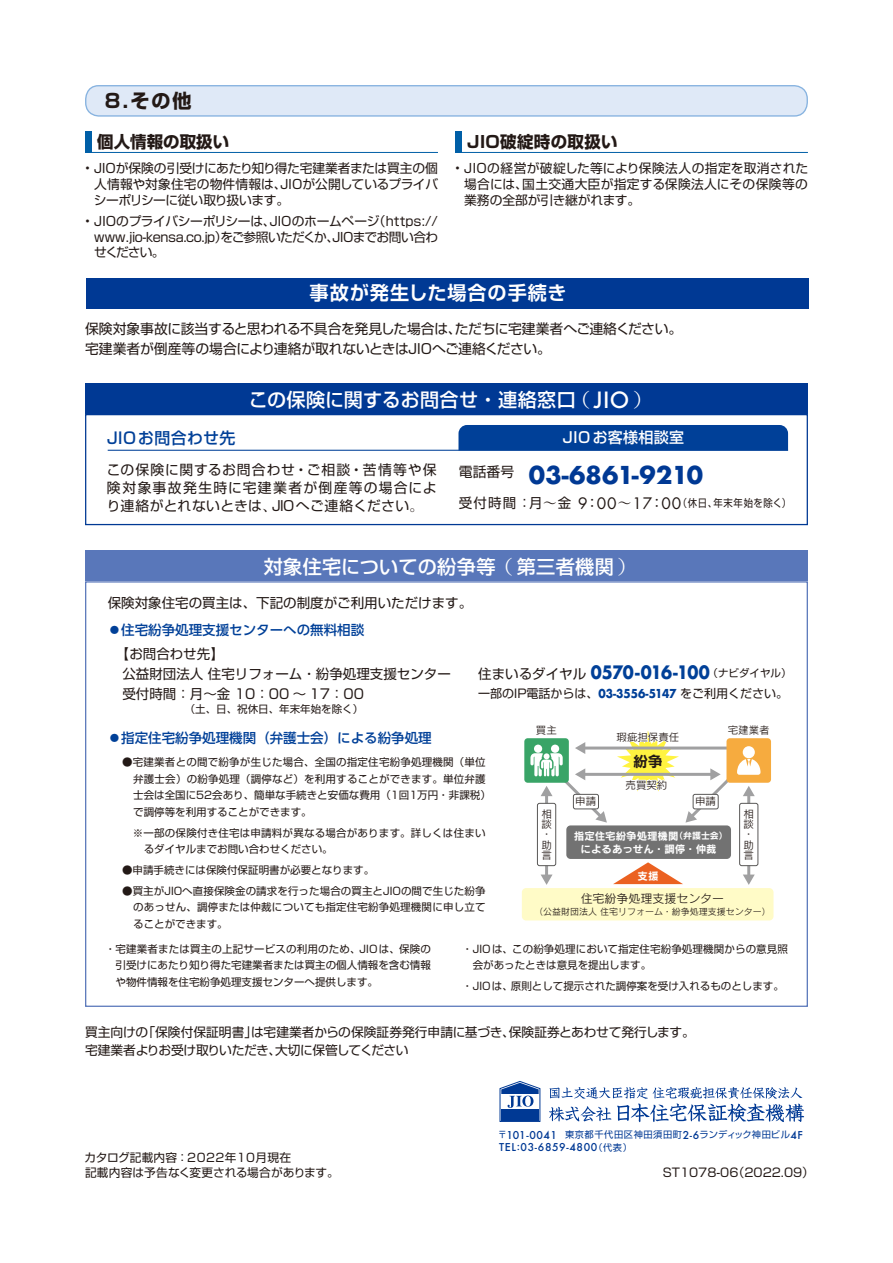
<style>
.page{position:relative;width:893px;height:1263px;background:#fff}
.page>*{position:absolute;margin:0;border:0;box-sizing:border-box;transform-origin:0 0}
.t1{font:700 24px "Futura";letter-spacing:.01em;color:#003994}
.t2{font:500 19.2px "Shin Go Pro";letter-spacing:.02em;color:#fff}
.SゴM{font:700 19.2px "Shin Go Pro De";letter-spacing:.05em;color:#fff}
.SゴM-2{font:700 19.2px "Shin Go Pro";color:#231916}
.p第2インデント{font:700 18px "Futura";letter-spacing:-.04em;color:#004098;scale:.9 1}
.t3{font:700 16.5px "Shin Go Pro";letter-spacing:.02em;color:#231916}
.t4{font:700 16.5px "Shin Go Pro";color:#231916}
.p第2インデント-2{font:500 15.9px "Shin Go Pro";letter-spacing:.025em;color:#004098}
.t5{font:500 15px "Shin Go Pro";letter-spacing:.02em;color:#fff}
.t6{font:15px "Rodin Pro B";color:#231916}
.SゴM-3{font:13.8px "Shin Go Pro";letter-spacing:-.02em;color:#231916}
.p第2インデント-3{font:13.8px/18px "Shin Go Pro";letter-spacing:.065em;color:#231916;text-align:justify}
.p第2インデント-4{font:13.5px "Shin Go Pro";color:#231916}
.表p{font:500 13.5px "UD Shin Go Pr 6";color:#004098}
.表p-2{font:13.5px "Shin Go Pro";color:#231916}
.Sゴr{font:12.75px/15.9px "Shin Go Pro";letter-spacing:-.01em;color:#231916;text-align:justify}
.Sゴr-2{font:12.75px "Shin Go Pro";letter-spacing:-.035em;color:#231916}
.p第2インデント-5{font:12px "Shin Go Pro";color:#231916}
.Sゴr-3{font:12px "Shin Go Pro";color:#231916}
.t7{font:12px "Rodin Pro M";color:#231916}
.Sゴr-4{font:11.7px "Shin Go Pro";letter-spacing:.01em;color:#231916}
.Sゴr-5{font:11.7px "Shin Go Pro";letter-spacing:.03em;color:#231916}
.t8{font:10.65px "Shin Go Pro";letter-spacing:.065em;color:#231916;scale:.88 1}
.p第2インデント-6{font:10.5px/16.5px "Shin Go Pro";letter-spacing:.02em;color:#231916}
.表p-3{font:10.5px/16.5px "Shin Go Pro";color:#231916;text-align:justify}
.p第2インデント-7{font:10.5px "Shin Go Pro";color:#231916}
.t9{font:10.5px/13.5px "Rodin Pro B";color:#fff;text-align:center}
.t10{font:10.5px/10.5px "Rodin Pro M";color:#231916}
.Sゴr-6{font:500 10.5px "Futura";letter-spacing:.06em;color:#003994}
.Sゴr-7{font:9.3px "Shin Go Pro";letter-spacing:.06em;color:#003994}
.t11{font:9px "Rodin Pro M";color:#231916}
.s1{font-weight:300}
.s2{font-family:"Koz Min Pro"}
.s3{font-family:"Futura";font-size:21.75px}
.s4{font-family:"Koz Min Pro";font-weight:500}
.s5{font-size:13.5px}
.s6{font-family:"Koz Min Pro";font-weight:500;font-size:13.5px}
.s7{font-family:"Futura Std";font-size:15.45px}
.s8{font-family:"Shin Go Pro";font-weight:400;font-size:13.5px;color:#231916}
.s9{font-family:"Shin Go Pro";font-weight:400;font-size:10.5px;color:#231916}
.s10{font-family:"Futura";font-weight:700;color:#004098}
.s11{font-size:9px}
.s12{font-family:"Futura";font-weight:500;font-size:10.5px}
.s13{font-family:"Shin Go Pro";font-weight:400;font-size:9.3px}
</style>
<div class="page">
<div style="left:86px;top:278px;width:723px;height:30px;background:#003994"></div>
<svg style="left:549px;top:1087px;width:255px;height:35px"></svg>
<svg style="left:499px;top:1081px;width:42px;height:41px"></svg>
<div style="left:85px;top:131px;width:6px;height:22px;background:#005fa7"></div>
<hr style="left:85px;top:152px;width:353px;height:1px;background:#005fa7">
<div style="left:455px;top:131px;width:6px;height:22px;background:#005fa7"></div>
<hr style="left:455px;top:152px;width:353px;height:1px;background:#005fa7">
<div style="left:86px;top:86px;width:721px;height:30px;background:#dfe9f7;border-radius:13px"></div>
<div style="left:85px;top:85px;width:723px;height:32px;border:1px solid #87b3e0;border-radius:13px"></div>
<div style="left:85px;top:414px;width:723px;height:111px;border:1px solid #003994"></div>
<div style="left:85px;top:383px;width:723px;height:31px;background:#003994"></div>
<hr style="left:108px;top:450px;width:680px;height:1px;background:#004098">
<div style="left:458px;top:425px;width:330px;height:25px;background:#004098"></div>
<div style="left:522px;top:888px;width:251px;height:32px;background:#fffbc7;border-radius:4px"></div>
<div style="left:566px;top:825px;width:165px;height:34px;background:#727272;border-radius:4px"></div>
<svg style="left:613px;top:862px;width:70px;height:22px"></svg>
<hr style="left:584px;top:746px;width:147px;height:3px;background:#a0a0a1">
<hr style="left:545px;top:794px;width:3px;height:82px;background:#a0a0a1">
<svg style="left:541px;top:874px;width:12px;height:11px"></svg>
<hr style="left:584px;top:773px;width:128px;height:3px;background:#a0a0a1">
<div style="left:537px;top:803px;width:19px;height:63px;background:#fff;border-radius:2px"></div>
<div style="left:537px;top:803px;width:19px;height:63px;border:1px solid #595857;border-radius:2px"></div>
<hr style="left:747px;top:794px;width:3px;height:82px;background:#a0a0a1">
<svg style="left:743px;top:874px;width:12px;height:11px"></svg>
<div style="left:740px;top:803px;width:18px;height:63px;background:#fff;border-radius:2px"></div>
<div style="left:739px;top:803px;width:19px;height:63px;border:1px solid #595857;border-radius:2px"></div>
<div style="left:726px;top:738px;width:45px;height:45px;background:#f6ab3f;border-radius:3px"></div>
<div style="left:524px;top:738px;width:45px;height:45px;background:#39a467;border-radius:3px"></div>
<svg style="left:615px;top:731px;width:145px;height:92px"></svg>
<svg style="left:530px;top:742px;width:77px;height:81px"></svg>
<div style="left:85px;top:551px;width:723px;height:30px;background:#5977ba"></div>
<p class="SゴM-2" style="left:105px;top:86px;width:88px">8.その他</p>
<p class="t4" style="left:97px;top:129px;width:133px">個人情報の取扱い</p>
<p class="t3" style="left:467px;top:129px;width:152px">JIO破綻時の取扱い</p>
<p class="Sゴr" style="left:94px;top:159px;width:346px;text-indent:-9px"><span class="s1">•</span> JIOが保険の引受けにあたり知り得た宅建業者または買主の個人情報や対象住宅の物件情報は、JIOが公開しているプライバシーポリシーに従い取り扱います。</p>
<p class="Sゴr" style="left:94px;top:211px;width:346px;text-indent:-9px"><span class="s1">•</span> JIOのプライバシーポリシーは、JIOのホームページ（https:// www.jio-kensa.co.jp）をご参照いただくか、JIOまでお問い合わせください。</p>
<p class="Sゴr" style="left:464px;top:159px;width:345px;text-indent:-9px"><span class="s1">•</span> JIOの経営が破綻した等により保険法人の指定を取消された場合には、国土交通大臣が指定する保険法人にその保険等の業務の全部が引き継がれます。</p>
<p class="SゴM" style="left:310px;top:277px;width:259px">事故が発生した場合の手続き</p>
<p class="SゴM-3" style="left:85px;top:317px;width:599px">保険対象事故に該当すると思われる不具合を発見した場合は、ただちに宅建業者へご連絡ください。</p>
<p class="SゴM-3" style="left:85px;top:337px;width:467px">宅建業者が倒産等の場合により連絡が取れないときはJIOへご連絡ください。</p>
<p class="t2" style="left:249px;top:384px;width:405px">この保険に関するお問合せ<span class="s2">・</span>連絡窓口<span class="s2">（</span> <span class="s3">JIO</span> <span class="s2">）</span></p>
<p class="p第2インデント-2" style="left:107px;top:424px;width:130px">JIOお問合わせ先</p>
<p class="p第2インデント-3" style="left:107px;top:459px;width:331px">この保険に関するお問合わせ<span class="s4">・</span>ご相談<span class="s4">・</span>苦情等や保険対象事故発生時に宅建業者が倒産等の場合により連絡がとれないときは<span class="s4">、</span>JIOへご連絡ください<span class="s4">。</span></p>
<p class="t1" style="left:459px;top:457px;width:246px"><sup>電話番号</sup> 03-6861-9210</p>
<p class="t5" style="left:562px;top:425px;width:123px">JIOお客様相談室</p>
<p class="t8" style="left:459px;top:494px;width:379px"><span class="s5">受付時間 ：月</span><span class="s6">～</span><span class="s5">金</span> <span class="s7">9</span><span class="s6">：</span><span class="s7">00</span><span class="s6">～</span><span class="s7">17</span><span class="s6">：</span><span class="s7">00</span>（休日、年末年始を除く）</p>
<p class="t2" style="left:264px;top:551px;width:375px">対象住宅についての紛争等<span class="s2">（</span>第三者機関<span class="s2">）</span></p>
<p class="表p-2" style="left:108px;top:592px;width:366px">保険対象住宅の買主は、下記の制度がご利用いただけます。</p>
<p class="表p" style="left:108px;top:619px;width:258px"><span class="s1">⃝</span>住宅紛争処理支援センターへの無料相談</p>
<p class="p第2インデント-4" style="left:116px;top:643px;width:110px">【お問合わせ先】</p>
<p class="p第2インデント-4" style="left:122px;top:663px;width:330px">公益財団法人 住宅リフォーム・紛争処理支援センター</p>
<p class="p第2インデント" style="left:478px;top:659px;width:350px"><span class="s8">住まいるダイヤル</span> 0570-016-100<span class="s9">（ナビダイヤル）</span></p>
<p class="p第2インデント-5" style="left:478px;top:684px;width:311px">一部のIP電話からは、<span class="s10">03-3556-5147</span> をご利用ください。</p>
<p class="p第2インデント-4" style="left:122px;top:683px;width:243px">受付時間：月～金 10：00 ～ 17：00</p>
<p class="p第2インデント-7" style="left:122px;top:701px;width:242px">　　　　　　（土、日、祝休日、年末年始を除く）</p>
<p class="表p" style="left:108px;top:726px;width:325px"><span class="s1">⃝</span>指定住宅紛争処理機関（弁護士会）による紛争処理</p>
<p class="p第2インデント-6" style="left:133px;top:753px;width:359px;text-indent:-11px">●宅建業者との間で紛争が生じた場合、全国の指定住宅紛争処理機関（単位弁護士会）の紛争処理（調停など）を利用することができます。単位弁護士会は全国に52会あり、簡単な手続きと安価な費用（1回1万円・非課税）で調停等を利用することができます。</p>
<p class="p第2インデント-6" style="left:133px;top:823px;width:354px;text-indent:-11px">　※一部の保険付き住宅は申請料が異なる場合があります。詳しくは住まい　るダイヤルまでお問い合わせください。</p>
<p class="p第2インデント-7" style="left:122px;top:861px;width:254px">●申請手続きには保険付保証明書が必要となります。</p>
<p class="p第2インデント-6" style="left:133px;top:881px;width:354px;text-align:justify;text-indent:-11px">●買主がJIOへ直接保険金の請求を行った場合の買主とJIOの間で生じた紛争のあっせん、調停または仲裁についても指定住宅紛争処理機関に申し立てることができます。</p>
<p class="t10" style="left:536px;top:725px;width:22px">買主</p>
<p class="t10" style="left:541px;top:808px;width:11px">相談・助言</p>
<p class="t10" style="left:617px;top:731px;width:64px">瑕疵担保責任</p>
<p class="t6" style="left:633px;top:751px;width:31px">紛争</p>
<p class="t10" style="left:625px;top:779px;width:43px">売買契約</p>
<p class="t10" style="left:575px;top:796px;width:22px">申請</p>
<p class="t10" style="left:695px;top:796px;width:22px">申請</p>
<p class="t10" style="left:728px;top:725px;width:43px">宅建業者</p>
<p class="t9" style="left:574px;top:828px;width:156px">指定住宅紛争処理機関<span class="s11">（弁護士会）</span>によるあっせん・調停・仲裁</p>
<p class="t9" style="left:638px;top:869px;width:22px">支援</p>
<p class="t10" style="left:743px;top:808px;width:11px">相談・助言</p>
<p class="t7" style="left:581px;top:890px;width:145px">住宅紛争処理支援センター</p>
<p class="t11" style="left:534px;top:906px;width:238px">（公益財団法人住宅リフォーム・紛争処理支援センター）</p>
<p class="表p-3" style="left:116px;top:939px;width:317px;text-indent:-10px">・宅建業者または買主の上記サービスの利用のため、JIOは、保険の引受けにあたり知り得た宅建業者または買主の個人情報を含む情報や物件情報を住宅紛争処理支援センターへ提供します。</p>
<p class="表p-3" style="left:473px;top:939px;width:317px;text-indent:-10px">・JIOは、この紛争処理において指定住宅紛争処理機関からの意見照会があったときは意見を提出します。</p>
<p class="表p-3" style="left:462px;top:976px;width:323px">・JIOは、原則として提示された調停案を受け入れるものとします。</p>
<p class="Sゴr" style="left:85px;top:1023px;width:611px">買主向けの「保険付保証明書」は宅建業者からの保険証券発行申請に基づき、保険証券とあわせて発行します。</p>
<p class="Sゴr-2" style="left:85px;top:1040px;width:325px">宅建業者よりお受け取りいただき、大切に保管してください</p>
<p class="Sゴr-7" style="left:498px;top:1127px;width:307px">〒<span class="s12">101-0041</span> 東京都千代田区神田須田町<span class="s12">2-6</span>ランディック神田ビル<span class="s12">4F</span></p>
<p class="Sゴr-6" style="left:499px;top:1140px;width:134px">TEL:03-6859-4800<span class="s13">（代表）</span></p>
<p class="Sゴr-5" style="left:85px;top:1147px;width:208px">カタログ記載内容：2022年10月現在</p>
<p class="Sゴr-4" style="left:85px;top:1162px;width:255px">記載内容は予告なく変更される場合があります。</p>
<p class="Sゴr-3" style="left:663px;top:1162px;width:153px">ST1078-06（2022.09）</p>
</div>
